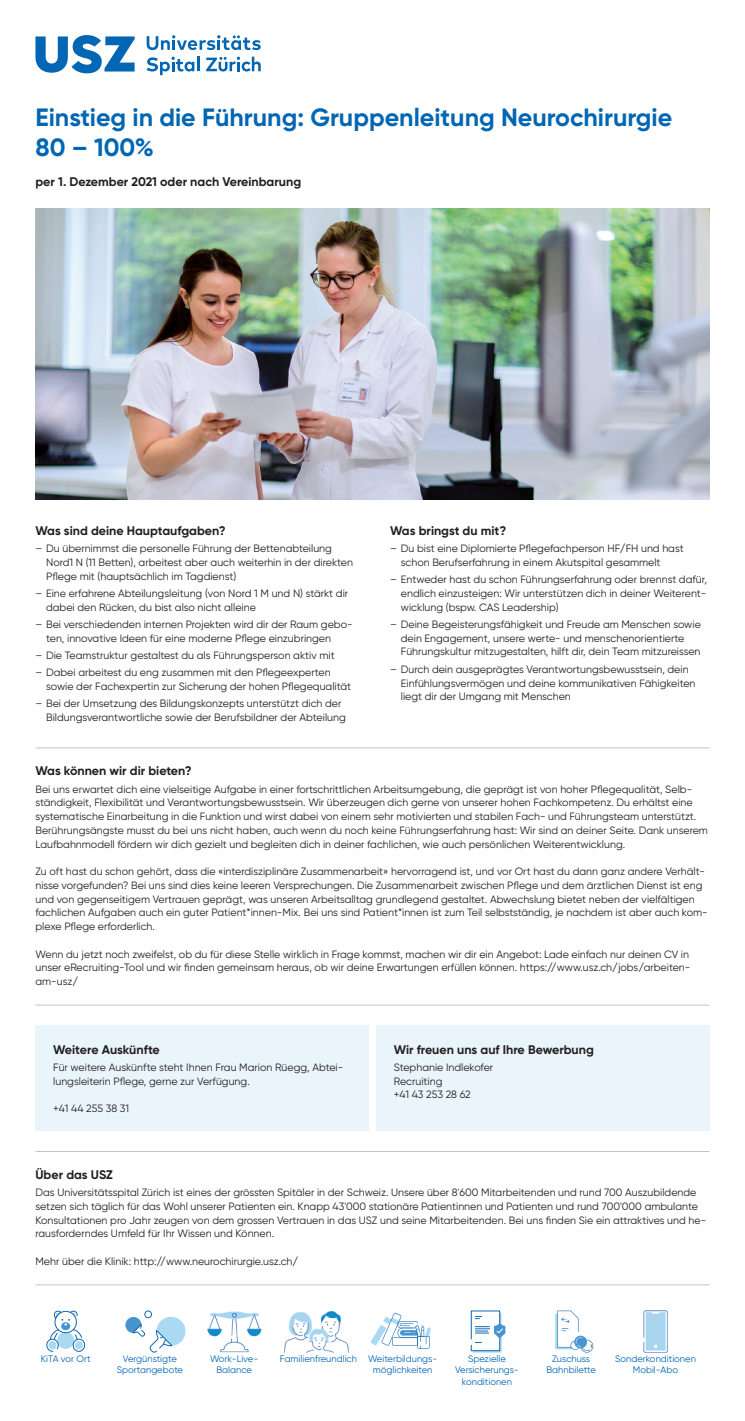
<style>
.page{position:relative;width:745px;height:1421px;background:#fff}
.page>*{position:absolute;margin:0;border:0;box-sizing:border-box;transform-origin:0 0}
.t1{font:700 25px/30px "USZ Gilroy";color:#0166b3}
.t2{font:700 12.5px "USZ Gilroy";color:#231f20}
.t3{font:10.62px/13.8px "USZ Gilroy";color:#231f20}
.t4{font:9.38px/11.2px "USZ Gilroy";color:#0166b3;text-align:center}
</style>
<div class="page">
<div style="left:35px;top:1025px;width:334px;height:105px;background:#eaf5fb"></div>
<img style="left:35px;top:209px;width:674px;height:290px">
<hr style="left:35px;top:747px;width:674px;height:1px;background:#bac5d5">
<hr style="left:35px;top:1004px;width:674px;height:1px;background:#bac5d5">
<svg style="left:35px;top:35px;width:100px;height:38px"></svg>
<svg style="left:206px;top:57px;width:54px;height:14px"></svg>
<svg style="left:146px;top:57px;width:53px;height:18px"></svg>
<svg style="left:146px;top:35px;width:114px;height:15px"></svg>
<hr style="left:35px;top:1150px;width:674px;height:1px;background:#bac5d5">
<hr style="left:35px;top:1284px;width:674px;height:1px;background:#bac5d5">
<div style="left:376px;top:1025px;width:333px;height:105px;background:#eaf5fb"></div>
<svg style="left:46px;top:1310px;width:39px;height:41px"></svg>
<div style="left:144px;top:1310px;width:8px;height:7px;border:1px solid #1367b0;border-radius:50%"></div>
<svg style="left:125px;top:1315px;width:60px;height:37px"></svg>
<img style="left:284px;top:1311px;width:65px;height:41px">
<svg style="left:370px;top:1312px;width:61px;height:36px"></svg>
<svg style="left:470px;top:1310px;width:35px;height:42px"></svg>
<svg style="left:555px;top:1310px;width:37px;height:42px"></svg>
<img style="left:207px;top:1311px;width:55px;height:41px">
<img style="left:643px;top:1310px;width:25px;height:42px">
<h1 class="t1" style="left:35px;top:104px;width:638px">Einstieg in die Führung: Gruppenleitung Neurochirurgie<br>80 – 100%</h1>
<p class="t2" style="left:35px;top:176px;width:267px">per 1. Dezember 2021 oder nach Vereinbarung</p>
<p class="t2" style="left:35px;top:524px;width:191px">Was sind deine Hauptaufgaben?</p>
<p class="t3" style="left:46px;top:542px;width:308px;text-indent:-11px">– Du übernimmst die personelle Führung der Bettenabteilung<br>Nord1 N (11 Betten), arbeitest aber auch weiterhin in der direkten<br>Pflege mit (hauptsächlich im Tagdienst)</p>
<p class="t3" style="left:46px;top:586px;width:303px;text-indent:-11px">– Eine erfahrene Abteilungsleitung (von Nord 1 M und N) stärkt dir dabei den Rücken, du bist also nicht alleine</p>
<p class="t3" style="left:46px;top:618px;width:308px;text-indent:-11px">– Bei verschiedenden internen Projekten wird dir der Raum gebo&shy;ten, innovative Ideen für eine moderne Pflege einzubringen</p>
<p class="t3" style="left:35px;top:649px;width:300px">– Die Teamstruktur gestaltest du als Führungsperson aktiv mit</p>
<p class="t3" style="left:46px;top:666px;width:306px;text-indent:-11px">– Dabei arbeitest du eng zusammen mit den Pflegeexperten sowie der Fachexpertin zur Sicherung der hohen Pflegequalität</p>
<p class="t3" style="left:46px;top:697px;width:301px;text-indent:-11px">– Bei der Umsetzung des Bildungskonzepts unterstützt dich der<br>Bildungsverantwortliche sowie der Berufsbildner der Abteilung</p>
<p class="t2" style="left:390px;top:524px;width:117px">Was bringst du mit?</p>
<p class="t3" style="left:400px;top:542px;width:284px;text-indent:-11px">– Du bist eine Diplomierte Pflegefachperson HF/FH und hast schon Berufserfahrung in einem Akutspital gesammelt</p>
<p class="t3" style="left:400px;top:573px;width:307px;text-align:justify;text-indent:-11px">– Entweder hast du schon Führungserfahrung oder brennst dafür, endlich einzusteigen: Wir unterstützen dich in deiner Weiterent&shy;wicklung (bspw. CAS Leadership)</p>
<p class="t3" style="left:400px;top:618px;width:301px;text-indent:-11px">– Deine Begeisterungsfähigkeit und Freude am Menschen sowie dein Engagement, unsere werte- und menschenorientierte<br>Führungskultur mitzugestalten, hilft dir, dein Team mitzureissen</p>
<p class="t3" style="left:400px;top:662px;width:296px;text-indent:-11px">– Durch dein ausgeprägtes Verantwortungsbewusstsein, dein<br>Einfühlungsvermögen und deine kommunikativen Fähigkeiten liegt dir der Umgang mit Menschen</p>
<p class="t2" style="left:35px;top:765px;width:158px">Was können wir dir bieten?</p>
<p class="t3" style="left:35px;top:782px;width:673px">Bei uns erwartet dich eine vielseitige Aufgabe in einer fortschrittlichen Arbeitsumgebung, die geprägt ist von hoher Pflegequalität, Selb&shy;ständigkeit, Flexibilität und Verantwortungsbewusstsein. Wir überzeugen dich gerne von unserer hohen Fachkompetenz. Du erhältst eine systematische Einarbeitung in die Funktion und wirst dabei von einem sehr motivierten und stabilen Fach- und Führungsteam unterstützt.<br>Berührungsängste musst du bei uns nicht haben, auch wenn du noch keine Führungserfahrung hast: Wir sind an deiner Seite. Dank unserem Laufbahnmodell fördern wir dich gezielt und begleiten dich in deiner fachlichen, wie auch persönlichen Weiterentwicklung.</p>
<p class="t3" style="left:35px;top:865px;width:673px">Zu oft hast du schon gehört, dass die «interdisziplinäre Zusammenarbeit» hervorragend ist, und vor Ort hast du dann ganz andere Verhält&shy;nisse vorgefunden? Bei uns sind dies keine leeren Versprechungen. Die Zusammenarbeit zwischen Pflege und dem ärztlichen Dienst ist eng und von gegenseitigem Vertrauen geprägt, was unseren Arbeitsalltag grundlegend gestaltet. Abwechslung bietet neben der vielfältigen fachlichen Aufgaben auch ein guter Patient*innen-Mix. Bei uns sind Patient*innen ist zum Teil selbstständig, je nachdem ist aber auch kom&shy;plexe Pflege erforderlich.</p>
<p class="t3" style="left:35px;top:947px;width:656px">Wenn du jetzt noch zweifelst, ob du für diese Stelle wirklich in Frage kommst, machen wir dir ein Angebot: Lade einfach nur deinen CV in unser eRecruiting-Tool und wir finden gemeinsam heraus, ob wir deine Erwartungen erfüllen können. https://www.usz.ch/jobs/arbeiten&shy;am-usz/</p>
<p class="t2" style="left:53px;top:1043px;width:108px">Weitere Auskünfte</p>
<p class="t3" style="left:53px;top:1060px;width:291px">Für weitere Auskünfte steht Ihnen Frau Marion Rüegg, Abtei&shy;lungsleiterin Pflege, gerne zur Verfügung.</p>
<p class="t3" style="left:53px;top:1101px;width:77px">+41 44 255 38 31</p>
<p class="t2" style="left:393px;top:1043px;width:201px">Wir freuen uns auf Ihre Bewerbung</p>
<p class="t3" style="left:393px;top:1060px;width:101px">Stephanie Indlekofer<br>Recruiting<br>+41 43 253 28 62</p>
<p class="t2" style="left:35px;top:1168px;width:79px">Über das USZ</p>
<p class="t3" style="left:35px;top:1185px;width:671px">Das Universitätsspital Zürich ist eines der grössten Spitäler in der Schweiz. Unsere über 8'600 Mitarbeitenden und rund 700 Auszubildende setzen sich täglich für das Wohl unserer Patienten ein. Knapp 43'000 stationäre Patientinnen und Patienten und rund 700'000 ambulante Konsultationen pro Jahr zeugen von dem grossen Vertrauen in das USZ und seine Mitarbeitenden. Bei uns finden Sie ein attraktives und he&shy;rausforderndes Umfeld für Ihr Wissen und Können.</p>
<p class="t3" style="left:35px;top:1254px;width:264px">Mehr über die Klinik: http://www.neurochirurgie.usz.ch/</p>
<p class="t4" style="left:41px;top:1353px;width:51px">KiTA vor Ort</p>
<p class="t4" style="left:117px;top:1353px;width:68px">Vergünstigte<br>Sportangebote</p>
<p class="t4" style="left:373px;top:1353px;width:66px;text-align:left;text-indent:-93px">Familienfreundlich Weiterbildungs&shy;möglichkeiten</p>
<p class="t4" style="left:455px;top:1353px;width:65px">Spezielle<br>Versicherungs&shy;konditionen</p>
<p class="t4" style="left:546px;top:1353px;width:51px">Zuschuss<br>Bahnbilette</p>
<p class="t4" style="left:210px;top:1353px;width:50px">Work-Live-<br>Balance</p>
<p class="t4" style="left:614px;top:1353px;width:82px">Sonderkonditionen<br>Mobil-Abo</p>
</div>
